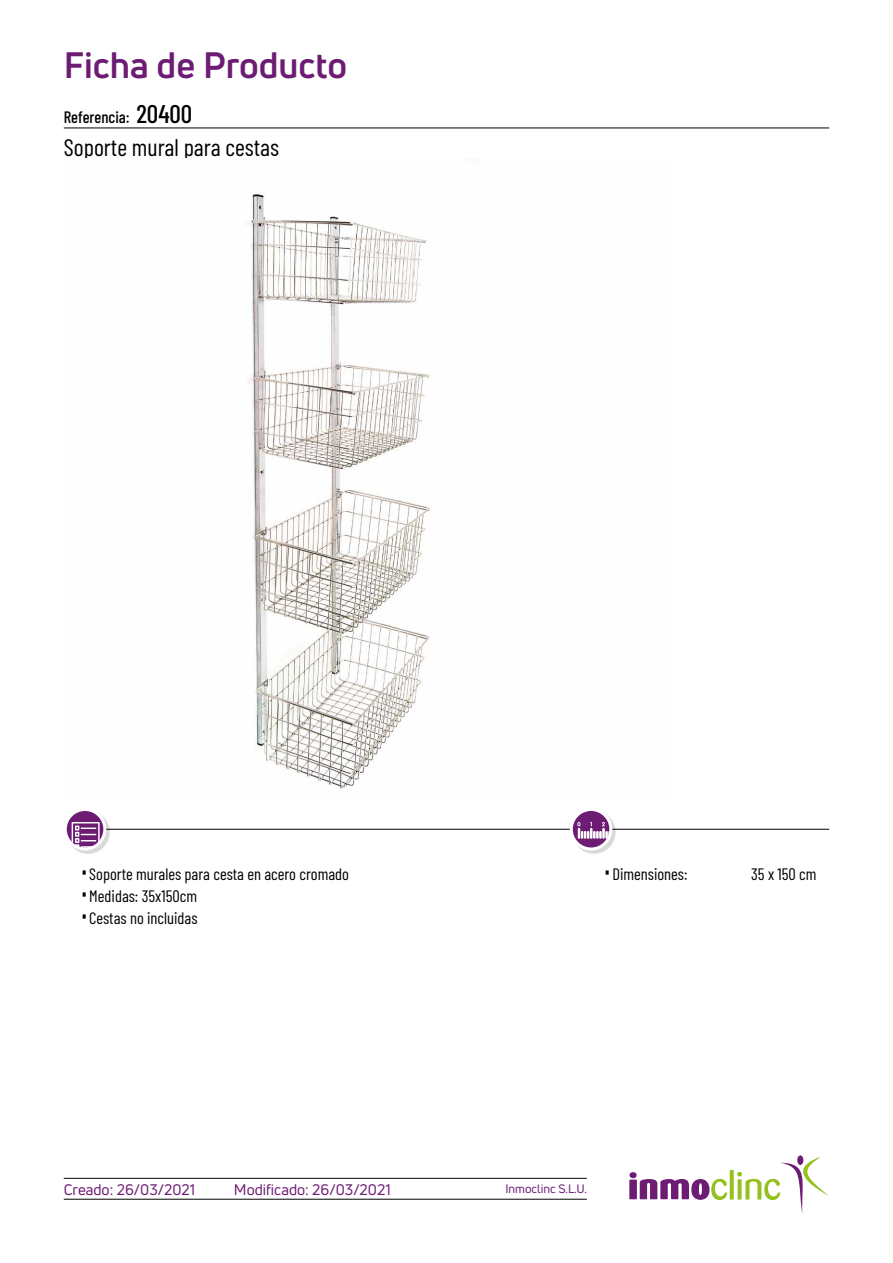
<style>
.page{position:relative;width:893px;height:1263px;background:#fff}
.page>*{position:absolute;margin:0;border:0;box-sizing:border-box;transform-origin:0 0}
.t1{font:700 36px "Uni Neue";color:#6d1c74}
.t2{font:24px "Barlow Condensed";color:#000}
.t3{font:16.5px "Barlow Condensed";color:#000}
.t4{font:500 16.5px "Barlow Condensed";color:#000}
.t5{font:15px "Uni Neue";color:#6d1c74}
.t6{font:12px "Uni Neue";color:#6d1c74}
.s1{font-size:25.5px}
.s2{font-family:"Akzidenz Grotesk BQ";font-weight:300;font-stretch:condensed;font-size:21px}
</style>
<div class="page">
<hr style="left:64px;top:128px;width:765px;height:1px;background:#000">
<hr style="left:85px;top:829px;width:744px;height:1px;background:#000">
<hr style="left:64px;top:1199px;width:523px;height:1px;background:#000">
<hr style="left:64px;top:1178px;width:523px;height:1px;background:#000">
<div style="left:67px;top:811px;width:42px;height:42px;background:#000;opacity:.15"></div>
<svg style="left:65px;top:809px;width:40px;height:40px"></svg>
<svg style="left:72px;top:822px;width:28px;height:27px"></svg>
<div style="left:64px;top:808px;width:42px;height:42px;border:3px solid #fff;border-radius:50%"></div>
<div style="left:573px;top:811px;width:42px;height:42px;background:#000;opacity:.15"></div>
<svg style="left:571px;top:809px;width:40px;height:40px"></svg>
<svg style="left:577px;top:822px;width:34px;height:16px"></svg>
<div style="left:570px;top:808px;width:42px;height:42px;border:3px solid #fff;border-radius:50%"></div>
<svg style="left:629px;top:1172px;width:98px;height:28px"></svg>
<svg style="left:730px;top:1170px;width:4px;height:29px"></svg>
<svg style="left:737px;top:1157px;width:92px;height:57px"></svg>
<img style="left:246px;top:193px;width:185px;height:596px">
<h1 class="t1" style="left:64px;top:43px;width:285px">Ficha de Producto</h1>
<p class="t4" style="left:64px;top:106px;width:130px">Referencia: <span class="s1">20400</span></p>
<h2 class="t2" style="left:64px;top:130px;width:217px">Soporte mural para cestas</h2>
<p class="t3" style="left:81px;top:862px;width:270px"><span class="s2">•</span>Soporte murales para cesta en acero cromado</p>
<p class="t3" style="left:81px;top:884px;width:118px"><span class="s2">•</span>Medidas: 35x150cm</p>
<p class="t3" style="left:81px;top:906px;width:118px"><span class="s2">•</span>Cestas no incluidas</p>
<p class="t3" style="left:604px;top:862px;width:85px"><span class="s2">•</span>Dimensiones:</p>
<p class="t3" style="left:751px;top:862px;width:67px">35 x 150 cm</p>
<p class="t5" style="left:64px;top:1180px;width:133px">Creado: 26/03/2021</p>
<p class="t5" style="left:234px;top:1180px;width:158px">Modificado: 26/03/2021</p>
<p class="t6" style="left:505px;top:1182px;width:83px">Inmoclinc S.L.U.</p>
</div>
